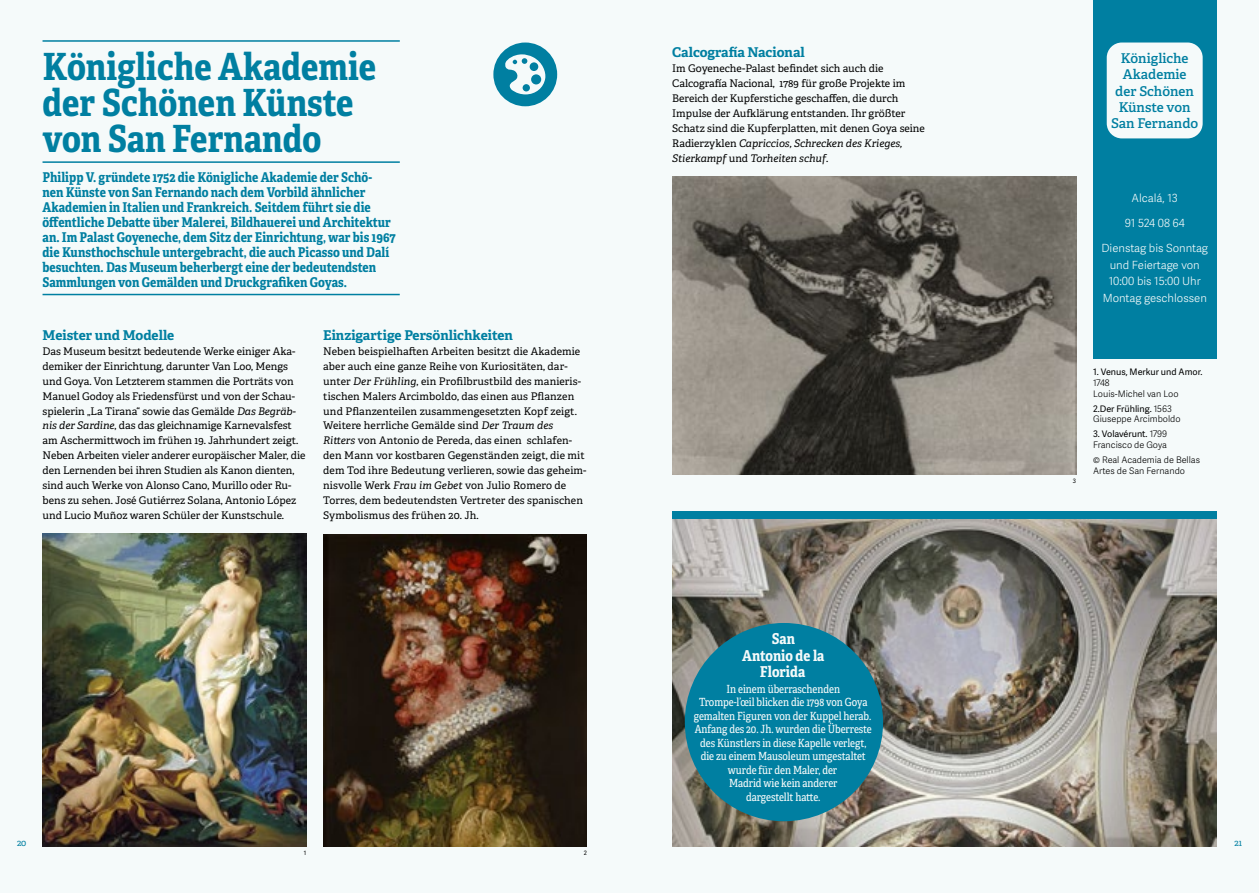
<style>
.page{position:relative;width:1259px;height:893px;background:#f5fafa}
.page>*{position:absolute;margin:0;border:0;box-sizing:border-box;transform-origin:0 0}
.t1{font:700 37.5px/36px "Adelle Condensed";color:#007fa1}
.t2{font:700 15px/16.5px "Adelle Condensed";color:#f5fafa;text-align:center}
.t3{font:700 13.5px/15px "Adelle Condensed";color:#007fa1}
.t4{font:700 13.5px "Adelle";color:#007fa1}
.t5{font:600 13.5px/16.2px "Adelle";color:#007fa1;text-align:center}
.t6{font:11.25px/13.5px "Adelle Condensed";letter-spacing:-.005em;color:#f5fafa;text-align:center}
.t7{font:300 11.25px/16.5px "Adelle Sans";color:#f5fafa;text-align:center}
.t8{font:10.5px/14.9px "Adelle";color:#000}
.t9{font:300 9px/10.8px "Adelle Sans";color:#000}
.t10{font:9px "Adelle Sans";color:#000}
.t11{font:9px "Adelle";color:#007fa1}
.t12{font:6px "Adelle Sans";color:#000}
.s1{font-style:italic}
.s2{font-weight:400}
</style>
<div class="page">
<hr style="left:43px;top:161px;width:357px;height:2px;background:#007fa1">
<hr style="left:43px;top:40px;width:357px;height:2px;background:#007fa1">
<hr style="left:43px;top:294px;width:357px;height:1px;background:#007fa1">
<img style="left:323px;top:534px;width:264px;height:312px">
<img style="left:43px;top:534px;width:263px;height:312px">
<svg style="left:493px;top:43px;width:64px;height:63px"></svg>
<img style="left:672px;top:519px;width:544px;height:327px">
<div style="left:685px;top:623px;width:198px;height:198px;background:#007fa1;border-radius:50%"></div>
<div style="left:1093px;top:0;width:123px;height:358px;background:#007fa1"></div>
<div style="left:1106px;top:43px;width:96px;height:95px;background:#f5fafa;border-radius:15px"></div>
<img style="left:672px;top:176px;width:404px;height:298px">
<div style="left:672px;top:512px;width:544px;height:7px;background:#007fa1"></div>
<h1 class="t1" style="left:43px;top:47px;width:335px">Königliche Akademie der Schönen Künste von San Fernando</h1>
<p class="t3" style="left:43px;top:169px;width:355px">Philipp V. gründete 1752 die Königliche Akademie der Schö&shy;nen Künste von San Fernando nach dem Vorbild ähnlicher Akademien in Italien und Frankreich. Seitdem führt sie die öffentliche Debatte über Malerei, Bildhauerei und Architektur an. Im Palast Goyeneche, dem Sitz der Einrichtung, war bis 1967 die Kunsthochschule untergebracht, die auch Picasso und Dalí besuchten. Das Museum beherbergt eine der bedeutendsten Sammlungen von Gemälden und Druckgrafiken Goyas.</p>
<p class="t4" style="left:43px;top:327px;width:133px">Meister und Modelle</p>
<p class="t8" style="left:43px;top:344px;width:264px">Das Museum besitzt bedeutende Werke einiger Aka&shy;demiker der Einrichtung, darunter Van Loo, Mengs und Goya. Von Letzterem stammen die Porträts von Manuel Godoy als Friedensfürst und von der Schau&shy;spielerin „La Tirana“ sowie das Gemälde <span class="s1">Das Begräb&shy;nis der Sardine</span>, das das gleichnamige Karnevalsfest am Aschermittwoch im frühen 19. Jahrhundert zeigt.<br>Neben Arbeiten vieler anderer europäischer Maler, die den Lernenden bei ihren Studien als Kanon dienten, sind auch Werke von Alonso Cano, Murillo oder Ru&shy;bens zu sehen. José Gutiérrez Solana, Antonio López und Lucio Muñoz waren Schüler der Kunstschule.</p>
<p class="t4" style="left:323px;top:327px;width:191px">Einzigartige Persönlichkeiten</p>
<p class="t8" style="left:323px;top:344px;width:265px">Neben beispielhaften Arbeiten besitzt die Akademie aber auch eine ganze Reihe von Kuriositäten, dar&shy;unter <span class="s1">Der Frühling</span>, ein Profilbrustbild des manieris&shy;tischen Malers Arcimboldo, das einen aus Pflanzen und Pflanzenteilen zusammengesetzten Kopf zeigt.<br>Weitere herrliche Gemälde sind <span class="s1">Der Traum des Ritters</span> von Antonio de Pereda, das einen schlafen&shy;den Mann vor kostbaren Gegenständen zeigt, die mit dem Tod ihre Bedeutung verlieren, sowie das geheim&shy;nisvolle Werk <span class="s1">Frau im Gebet</span> von Julio Romero de Torres, dem bedeutendsten Vertreter des spanischen Symbolismus des frühen 20. Jh.</p>
<p class="t4" style="left:672px;top:44px;width:134px">Calcografía Nacional</p>
<p class="t8" style="left:672px;top:61px;width:254px">Im Goyeneche-Palast befindet sich auch die Calcografía Nacional, 1789 für große Projekte im Bereich der Kupferstiche geschaffen, die durch Impulse der Aufklärung entstanden. Ihr größter Schatz sind die Kupferplatten, mit denen Goya seine Radierzyklen <span class="s1">Capriccios, Schrecken des Krieges, Stierkampf</span> und <span class="s1">Torheiten schuf</span>.</p>
<h2 class="t2" style="left:742px;top:630px;width:84px">San<br>Antonio de la<br>Florida</h2>
<p class="t6" style="left:694px;top:682px;width:180px">In einem überraschenden<br>Trompe-l’œil blicken die 1798 von Goya gemalten Figuren von der Kuppel herab.<br>Anfang des 20. Jh. wurden die Überreste des Künstlers in diese Kapelle verlegt, die zu einem Mausoleum umgestaltet wurde für den Maler, der<br>Madrid wie kein anderer<br>dargestellt hatte.</p>
<p class="t5" style="left:1111px;top:50px;width:89px">Königliche<br>Akademie der Schönen<br>Künste von<br>San Fernando</p>
<p class="t7" style="left:1131px;top:190px;width:48px">Alcalá, 13</p>
<p class="t7" style="left:1124px;top:215px;width:62px">91 524 08 64</p>
<p class="t7" style="left:1101px;top:240px;width:108px">Dienstag bis Sonntag und Feiertage von<br>10:00 bis 15:00 Uhr<br>Montag geschlossen</p>
<p class="t12" style="left:1073px;top:476px;width:5px">3</p>
<p class="t10" style="left:1093px;top:365px;width:111px">1. Venus, Merkur und Amor.</p>
<p class="t9" style="left:1093px;top:377px;width:87px">1748<br>Louis-Michel van Loo</p>
<p class="t9" style="left:1093px;top:403px;width:89px"><span class="s2">2.Der Frühling.</span> 1563<br>Giuseppe Arcimboldo</p>
<p class="t9" style="left:1093px;top:429px;width:76px"><span class="s2">3. Volavérunt.</span> 1799<br>Francisco de Goya</p>
<p class="t9" style="left:1093px;top:454px;width:108px">© Real Academia de Bellas<br>Artes de San Fernando</p>
<p class="t11" style="left:17px;top:837px;width:11px">20</p>
<p class="t11" style="left:1234px;top:837px;width:9px">21</p>
<p class="t12" style="left:304px;top:849px;width:4px">1</p>
<p class="t12" style="left:584px;top:849px;width:5px">2</p>
</div>
